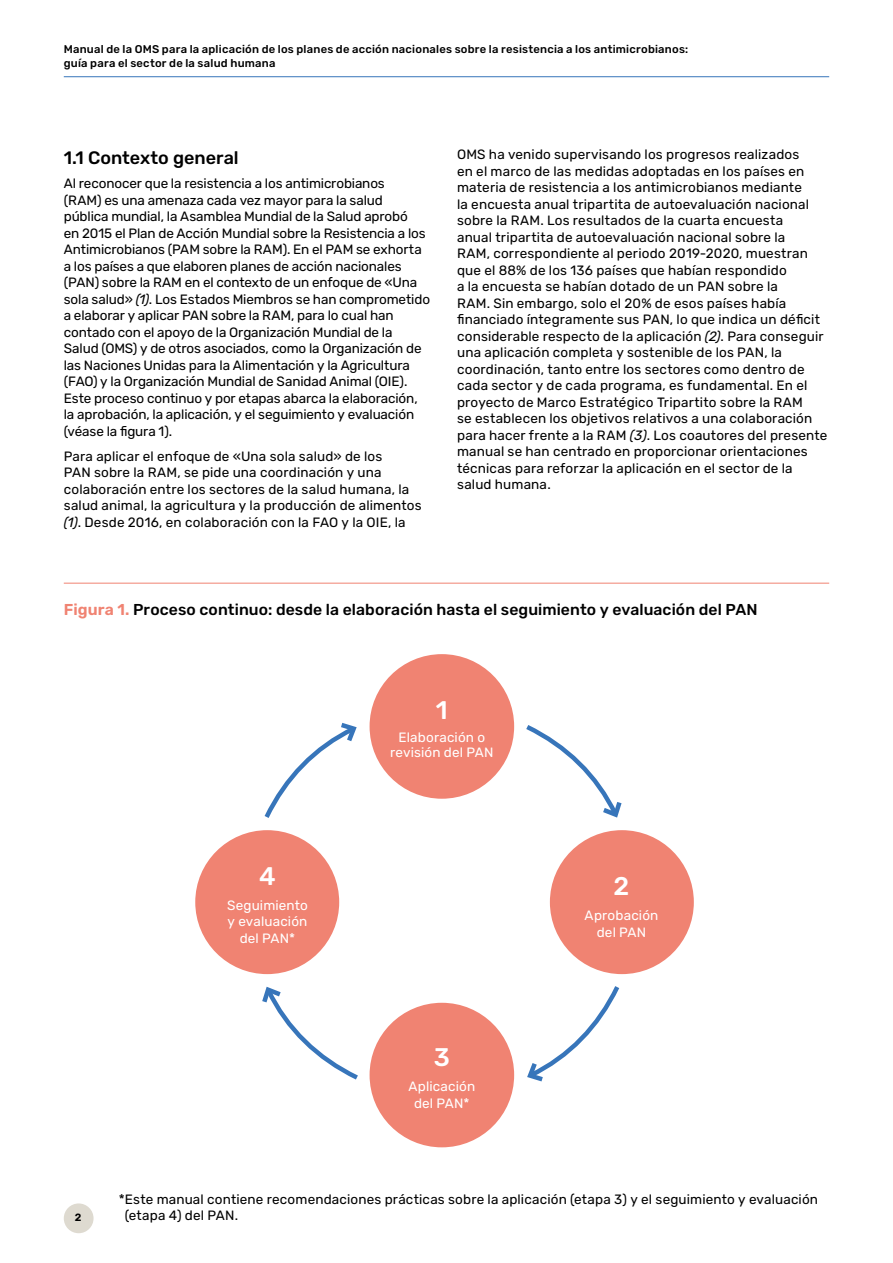
<style>
.page{position:relative;width:893px;height:1263px;background:#fff}
.page>*{position:absolute;margin:0;border:0;box-sizing:border-box;transform-origin:0 0}
.t1{font:500 25.5px "Rubik";color:#fff}
.t2{font:500 18px "Rubik";color:#000}
.t3{font:500 15.75px "Rubik";letter-spacing:.005em;color:#000}
.t4{font:13.5px/16.5px "Rubik";letter-spacing:.01em;color:#000}
.t5{font:13.5px/16.5px "Rubik";letter-spacing:-.01em;color:#000}
.t6{font:13.5px/16.5px "Rubik";letter-spacing:.01em;color:#fff;text-align:center}
.t7{font:500 11.25px/13.5px "Rubik";letter-spacing:.02em;color:#000}
.t8{font:600 10.5px "Rubik";color:#000}
.s1{font-style:italic}
.s2{font-weight:600;color:#f08372}
</style>
<div class="page">
<div style="left:370px;top:654px;width:144px;height:145px;background:#f08372;border-radius:50%"></div>
<div style="left:370px;top:1003px;width:144px;height:144px;background:#f08372;border-radius:50%"></div>
<div style="left:550px;top:830px;width:144px;height:144px;background:#f08372;border-radius:50%"></div>
<div style="left:195px;top:830px;width:144px;height:144px;background:#f08372;border-radius:50%"></div>
<svg style="left:264px;top:722px;width:93px;height:96px"></svg>
<svg style="left:262px;top:986px;width:96px;height:94px"></svg>
<svg style="left:527px;top:986px;width:93px;height:96px"></svg>
<svg style="left:526px;top:725px;width:96px;height:93px"></svg>
<hr style="left:64px;top:583px;width:765px;height:1px;background:#f08372">
<hr style="left:64px;top:76px;width:765px;height:1px;background:#3775ba">
<div style="left:64px;top:1203px;width:30px;height:30px;background:#dedad0;border-radius:50%"></div>
<p class="t7" style="left:64px;top:43px;width:626px">Manual de la OMS para la aplicación de los planes de acción nacionales sobre la resistencia a los antimicrobianos: guía para el sector de la salud humana</p>
<h2 class="t2" style="left:64px;top:147px;width:176px">1.1 Contexto general</h2>
<p class="t5" style="left:64px;top:176px;width:368px">Al reconocer que la resistencia a los antimicrobianos<br>(RAM) es una amenaza cada vez mayor para la salud pública mundial, la Asamblea Mundial de la Salud aprobó<br>en 2015 el Plan de Acción Mundial sobre la Resistencia a los Antimicrobianos (PAM sobre la RAM). En el PAM se exhorta a los países a que elaboren planes de acción nacionales (PAN) sobre la RAM en el contexto de un enfoque de «Una sola salud» <span class="s1">(1)</span>. Los Estados Miembros se han comprometido a elaborar y aplicar PAN sobre la RAM, para lo cual han contado con el apoyo de la Organización Mundial de la Salud (OMS) y de otros asociados, como la Organización de las Naciones Unidas para la Alimentación y la Agricultura (FAO) y la Organización Mundial de Sanidad Animal (OIE).<br>Este proceso continuo y por etapas abarca la elaboración, la aprobación, la aplicación, y el seguimiento y evaluación (véase la figura 1).</p>
<p class="t4" style="left:64px;top:448px;width:359px">Para aplicar el enfoque de «Una sola salud» de los<br>PAN sobre la RAM, se pide una coordinación y una colaboración entre los sectores de la salud humana, la salud animal, la agricultura y la producción de alimentos <span class="s1">(1)</span>. Desde 2016, en colaboración con la FAO y la OIE, la</p>
<p class="t4" style="left:457px;top:147px;width:372px">OMS ha venido supervisando los progresos realizados<br>en el marco de las medidas adoptadas en los países en materia de resistencia a los antimicrobianos mediante<br>la encuesta anual tripartita de autoevaluación nacional sobre la RAM. Los resultados de la cuarta encuesta<br>anual tripartita de autoevaluación nacional sobre la<br>RAM, correspondiente al periodo 2019-2020, muestran que el 88% de los 136 países que habían respondido<br>a la encuesta se habían dotado de un PAN sobre la<br>RAM. Sin embargo, solo el 20% de esos países había financiado íntegramente sus PAN, lo que indica un déficit considerable respecto de la aplicación <span class="s1">(2)</span>. Para conseguir una aplicación completa y sostenible de los PAN, la coordinación, tanto entre los sectores como dentro de cada sector y de cada programa, es fundamental. En el proyecto de Marco Estratégico Tripartito sobre la RAM<br>se establecen los objetivos relativos a una colaboración para hacer frente a la RAM <span class="s1">(3)</span>. Los coautores del presente manual se han centrado en proporcionar orientaciones técnicas para reforzar la aplicación en el sector de la salud humana.</p>
<p class="t3" style="left:64px;top:600px;width:695px"><span class="s2">Figura 1.</span> Proceso continuo: desde la elaboración hasta el seguimiento y evaluación del PAN</p>
<h1 class="t1" style="left:436px;top:696px;width:13px">1</h1>
<p class="t6" style="left:390px;top:731px;width:105px;line-height:15px">Elaboración o revisión del PAN</p>
<h1 class="t1" style="left:259px;top:862px;width:18px">4</h1>
<p class="t6" style="left:227px;top:897px;width:82px">Seguimiento y evaluación del PAN*</p>
<h1 class="t1" style="left:614px;top:872px;width:17px">2</h1>
<p class="t6" style="left:585px;top:908px;width:75px">Aprobación del PAN</p>
<p class="t8" style="left:75px;top:1212px;width:8px">2</p>
<h1 class="t1" style="left:434px;top:1043px;width:18px">3</h1>
<p class="t6" style="left:408px;top:1078px;width:68px">Aplicación del PAN*</p>
<p class="t4" style="left:125px;top:1191px;width:695px;text-indent:-6px">*Este manual contiene recomendaciones prácticas sobre la aplicación (etapa 3) y el seguimiento y evaluación (etapa 4) del PAN.</p>
</div>
